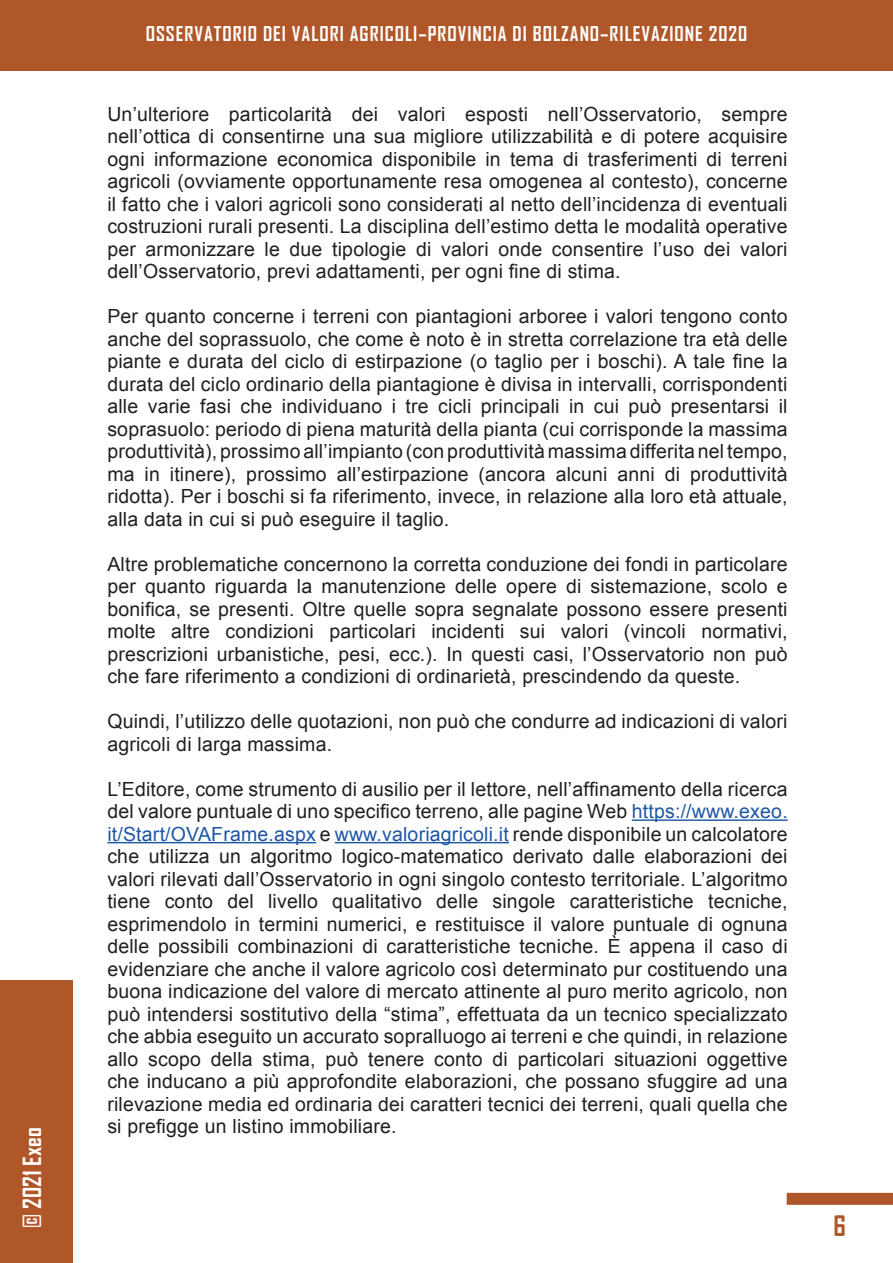
<style>
.page{position:relative;width:893px;height:1263px;background:#fff}
.page>*{position:absolute;margin:0;border:0;box-sizing:border-box;transform-origin:0 0}
.t1{font:700 27px "Agency FB";color:#b05729}
.t2{font:700 24px "Agency FB";color:#fff}
.t3{font:19.5px/22.5px "Arial";letter-spacing:.01em;color:#231f20;text-align:justify}
.t4{font:700 19.5px "Agency FB";letter-spacing:.05em;color:#fff}
.s1{color:#1e56a6}
</style>
<div class="page">
<div style="left:0;top:0;width:893px;height:70px;background:#b05729"></div>
<div style="left:0;top:980px;width:72px;height:283px;background:#b05729"></div>
<div style="left:787px;top:1193px;width:106px;height:12px;background:#b05729"></div>
<hr style="left:632px;top:819px;width:156px;height:2px;background:#1e56a6">
<hr style="left:107px;top:842px;width:209px;height:1px;background:#1e56a6">
<hr style="left:335px;top:842px;width:174px;height:1px;background:#1e56a6">
<p class="t2" style="left:17px;top:1227px;width:101px;rotate:-90deg">© 2021 Exeo</p>
<p class="t4" style="left:146px;top:21px;width:603px">OSSERVATORIO DEI VALORI AGRICOLI–PROVINCIA DI BOLZANO–RILEVAZIONE 2020</p>
<p class="t3" style="left:107px;top:103px;width:682px">Un’ulteriore particolarità dei valori esposti nell’Osservatorio, sempre nell’ottica di consentirne una sua migliore utilizzabilità e di potere acquisire ogni informazione economica disponibile in tema di trasferimenti di terreni agricoli (ovviamente opportunamente resa omogenea al contesto), concerne il fatto che i valori agricoli sono considerati al netto dell’incidenza di eventuali costruzioni rurali presenti. La disciplina dell’estimo detta le modalità operative per armonizzare le due tipologie di valori onde consentire l’uso dei valori dell’Osservatorio, previ adattamenti, per ogni fine di stima.</p>
<p class="t3" style="left:107px;top:305px;width:682px">Per quanto concerne i terreni con piantagioni arboree i valori tengono conto anche del soprassuolo, che come è noto è in stretta correlazione tra età delle piante e durata del ciclo di estirpazione (o taglio per i boschi). A tale fine la durata del ciclo ordinario della piantagione è divisa in intervalli, corrispondenti alle varie fasi che individuano i tre cicli principali in cui può presentarsi il soprasuolo: periodo di piena maturità della pianta (cui corrisponde la massima produttività), prossimo all’impianto (con produttività massima differita nel tempo, ma in itinere), prossimo all’estirpazione (ancora alcuni anni di produttività ridotta). Per i boschi si fa riferimento, invece, in relazione alla loro età attuale, alla data in cui si può eseguire il taglio.</p>
<p class="t3" style="left:107px;top:553px;width:682px">Altre problematiche concernono la corretta conduzione dei fondi in particolare per quanto riguarda la manutenzione delle opere di sistemazione, scolo e bonifica, se presenti. Oltre quelle sopra segnalate possono essere presenti molte altre condizioni particolari incidenti sui valori (vincoli normativi, prescrizioni urbanistiche, pesi, ecc.). In questi casi, l’Osservatorio non può che fare riferimento a condizioni di ordinarietà, prescindendo da queste.</p>
<p class="t3" style="left:107px;top:710px;width:682px">Quindi, l’utilizzo delle quotazioni, non può che condurre ad indicazioni di valori agricoli di larga massima.</p>
<p class="t3" style="left:107px;top:778px;width:682px">L’Editore, come strumento di ausilio per il lettore, nell’affinamento della ricerca del valore puntuale di uno specifico terreno, alle pagine Web <span class="s1">https://www.exeo. it/Start/OVAFrame.aspx</span> e <span class="s1">www.valoriagricoli.it</span> rende disponibile un calcolatore che utilizza un algoritmo logico-matematico derivato dalle elaborazioni dei valori rilevati dall’Osservatorio in ogni singolo contesto territoriale. L’algoritmo tiene conto del livello qualitativo delle singole caratteristiche tecniche, esprimendolo in termini numerici, e restituisce il valore puntuale di ognuna delle possibili combinazioni di caratteristiche tecniche. È appena il caso di evidenziare che anche il valore agricolo così determinato pur costituendo una buona indicazione del valore di mercato attinente al puro merito agricolo, non può intendersi sostitutivo della “stima”, effettuata da un tecnico specializzato che abbia eseguito un accurato sopralluogo ai terreni e che quindi, in relazione allo scopo della stima, può tenere conto di particolari situazioni oggettive che inducano a più approfondite elaborazioni, che possano sfuggire ad una rilevazione media ed ordinaria dei caratteri tecnici dei terreni, quali quella che si prefigge un listino immobiliare.</p>
<h1 class="t1" style="left:834px;top:1209px;width:14px">6</h1>
</div>
